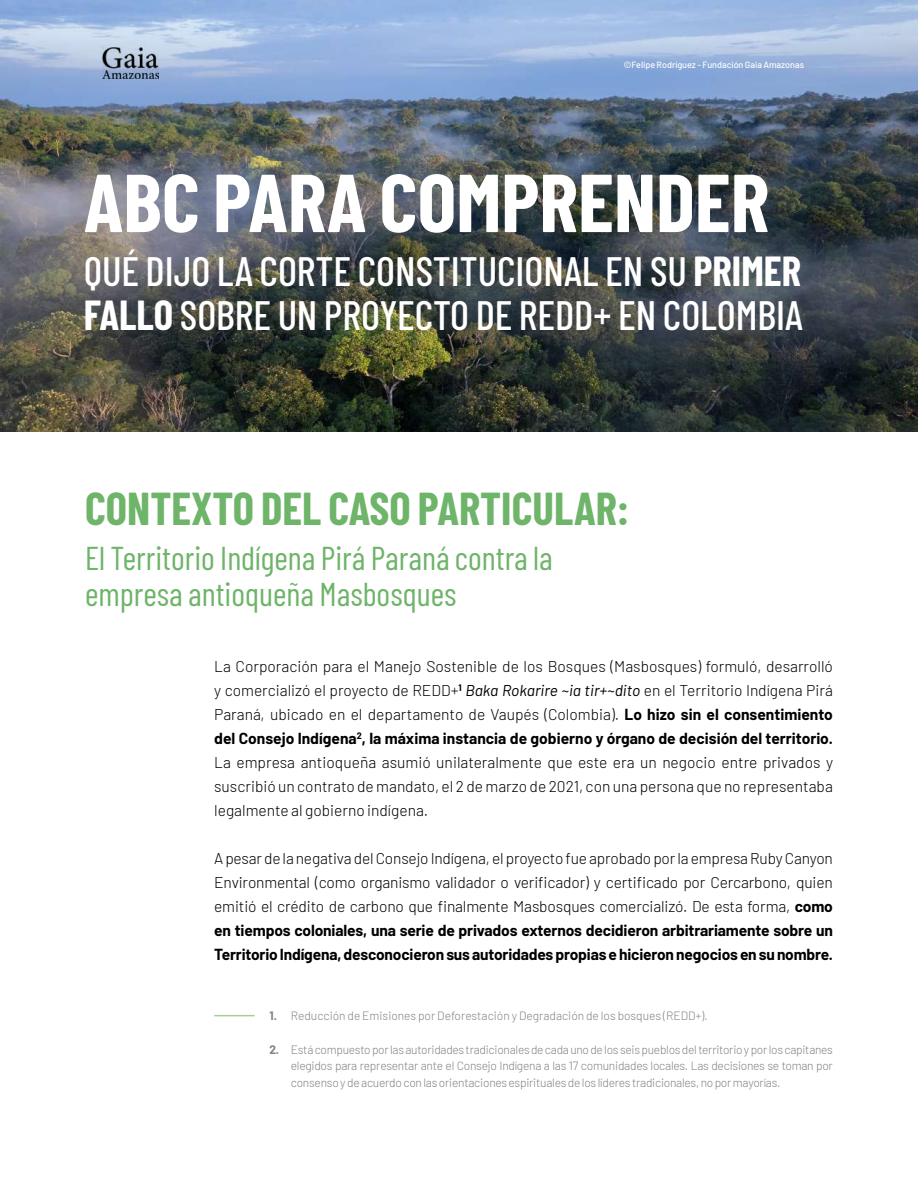
<style>
.page{position:relative;width:918px;height:1188px;background:#fff}
.page>*{position:absolute;margin:0;border:0;box-sizing:border-box;transform-origin:0 0}
.t1{font:700 82.05px "Barlow Condensed";color:#fff}
.t2{font:700 45px "Barlow Condensed";color:#6eb469}
.t3{font:500 40.95px/44.1px "Barlow Condensed";color:#fff}
.t4{font:33px/36px "Barlow Condensed";color:#6eb469}
.t5{font:300 15.6px/24px "Barlow";letter-spacing:-.01em;color:#000;text-align:justify}
.t6{font:300 12px/16.5px "Barlow";letter-spacing:-.01em;color:#808285;text-align:justify}
.t7{font:500 9px "Barlow";color:#fff}
.s1{font-weight:700}
.s2{font-weight:400;font-style:italic}
</style>
<div class="page">
<img style="left:0;top:0;width:918px;height:432px">
<hr style="left:214px;top:1015px;width:41px;height:1px;background:#a5d38e">
<img style="left:102px;top:47px;width:56px;height:31px">
<p class="t7" style="left:624px;top:58px;width:182px">©Felipe Rodríguez - Fundación Gaia Amazonas</p>
<h1 class="t1" style="left:84px;top:144px;width:687px">ABC PARA COMPRENDER</h1>
<h3 class="t3" style="left:84px;top:246px;width:721px">QUÉ DIJO LA CORTE CONSTITUCIONAL EN SU <span class="s1">PRIMER<br>FALLO</span> SOBRE UN PROYECTO DE REDD+ EN COLOMBIA</h3>
<h2 class="t2" style="left:85px;top:477px;width:546px">CONTEXTO DEL CASO PARTICULAR:</h2>
<h3 class="t4" style="left:85px;top:537px;width:469px">El Territorio Indígena Pirá Paraná contra la empresa antioqueña Masbosques</h3>
<p class="t5" style="left:214px;top:653px;width:620px">La Corporación para el Manejo Sostenible de los Bosques (Masbosques) formuló, desarrolló y comercializó el proyecto de REDD+<sup>1</sup> <span class="s2">Baka Rokarire ~ia tir+~dito</span> en el Territorio Indígena Pirá Paraná, ubicado en el departamento de Vaupés (Colombia). <span class="s1">Lo hizo sin el consentimiento del Consejo Indígena</span><sup>2</sup><span class="s1">, la máxima instancia de gobierno y órgano de decisión del territorio.<br></span>La empresa antioqueña asumió unilateralmente que este era un negocio entre privados y suscribió un contrato de mandato, el 2 de marzo de 2021, con una persona que no representaba legalmente al gobierno indígena.</p>
<p class="t5" style="left:214px;top:845px;width:620px">A pesar de la negativa del Consejo Indígena, el proyecto fue aprobado por la empresa Ruby Canyon Environmental (como organismo validador o verificador) y certificado por Cercarbono, quien emitió el crédito de carbono que finalmente Masbosques comercializó. De esta forma, <span class="s1">como en tiempos coloniales, una serie de privados externos decidieron arbitrariamente sobre un Territorio Indígena, desconocieron sus autoridades propias e hicieron negocios en su nombre.</span></p>
<p class="t6" style="left:269px;top:1007px;width:440px"><span class="s1">1.</span> Reducción de Emisiones por Deforestación y Degradación de los bosques (REDD+).</p>
<p class="t6" style="left:291px;top:1040px;width:544px;text-indent:-21px"><span class="s1">2.</span> Está compuesto por las autoridades tradicionales de cada uno de los seis pueblos del territorio y por los capitanes elegidos para representar ante el Consejo Indígena a las 17 comunidades locales. Las decisiones se toman por consenso y de acuerdo con las orientaciones espirituales de los líderes tradicionales, no por mayorías.</p>
</div>
